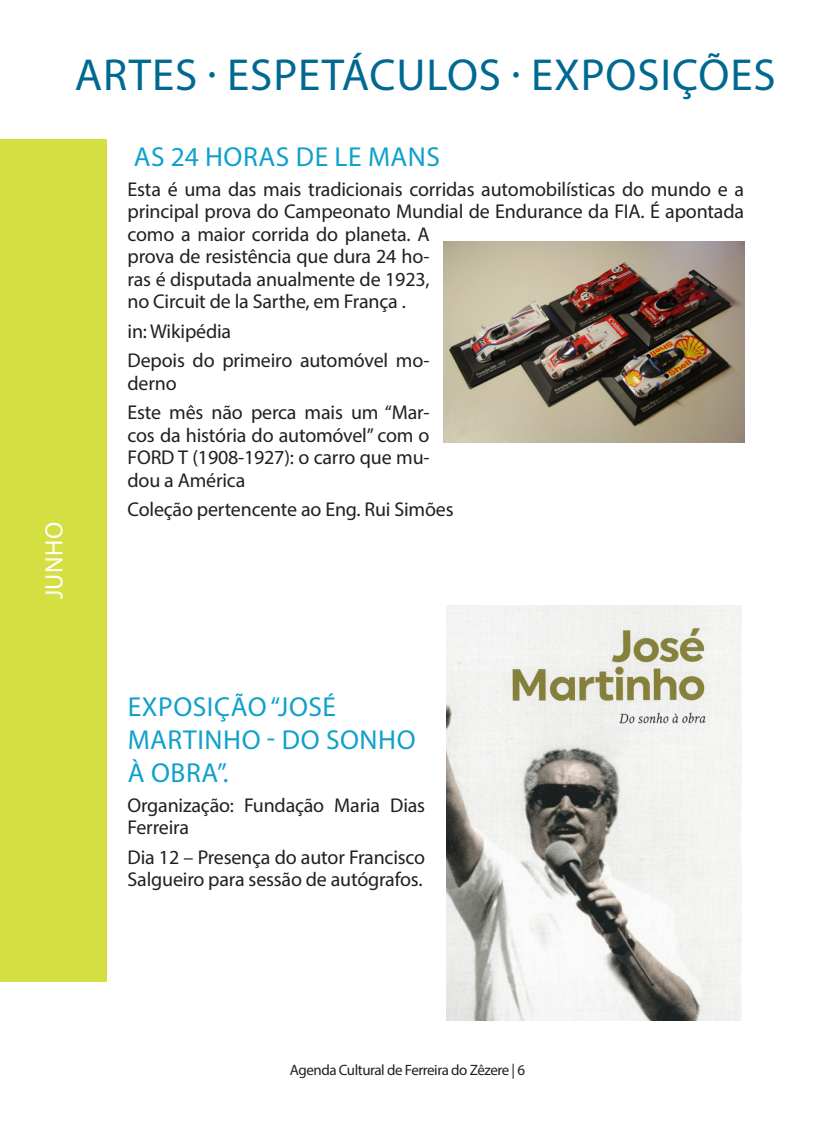
<style>
.page{position:relative;width:815px;height:1134px;background:#fff}
.page>*{position:absolute;margin:0;border:0;box-sizing:border-box;transform-origin:0 0}
.t1{font:45px "Myriad Pro";letter-spacing:.02em;color:#006991}
.t2{font:27.5px "Myriad Pro";letter-spacing:.02em;color:#10a1cb}
.t3{font:25px "Myriad Pro";color:#fff}
.t4{font:20px/22.5px "Myriad Pro";letter-spacing:-.01em;color:#231f20}
.t5{font:15px "Myriad Pro";letter-spacing:-.03em;color:#231f20}
</style>
<div class="page">
<div style="left:0;top:140px;width:106px;height:841px;background:#d4df42"></div>
<img style="left:446px;top:606px;width:296px;height:414px">
<img style="left:444px;top:242px;width:300px;height:200px">
<h1 class="t1" style="left:75px;top:47px;width:702px">ARTES · ESPETÁCULOS · EXPOSIÇÕES</h1>
<p class="t3" style="left:39px;top:599px;width:75px;rotate:-90deg">Junho</p>
<h2 class="t2" style="left:134px;top:140px;width:89px">As 24 Horas</h2>
<h2 class="t2" style="left:296px;top:140px;width:112px">de Le Mans</h2>
<p class="t4" style="left:128px;top:177px;width:618px">Esta é uma das mais tradicionais corridas automobilísticas do mundo e a principal prova do Campeonato Mundial de Endurance da FIA. É apontada como a maior corrida do planeta. A<br>prova de resistência que dura 24 ho-<br>ras é disputada anualmente de 1923,<br>no Circuit de la Sarthe, em França .</p>
<p class="t4" style="left:128px;top:316px;width:304px;line-height:29.5px">in: Wikipédia<br>Depois do primeiro automóvel mo-</p>
<p class="t4" style="left:128px;top:368px;width:304px;line-height:29.5px">derno<br>Este mês não perca mais um “Mar-</p>
<p class="t4" style="left:128px;top:423px;width:304px;text-align:justify">cos da história do automóvel” com o FORD T (1908-1927): o carro que mu&shy;dou a América</p>
<p class="t4" style="left:128px;top:498px;width:328px">Coleção pertencente ao Eng. Rui Simões</p>
<h2 class="t2" style="left:128px;top:690px;width:31px">Exposição</h2>
<h2 class="t2" style="left:271px;top:690px;width:35px">“José</h2>
<h2 class="t2" style="left:128px;top:723px;width:38px">Martin</h2>
<h2 class="t2" style="left:223px;top:723px;width:120px">ho - Do son</h2>
<h2 class="t2" style="left:378px;top:723px;width:35px">ho</h2>
<h2 class="t2" style="left:128px;top:756px;width:41px">à obra</h2>
<h2 class="t2" style="left:217px;top:756px;width:13px">”.</h2>
<p class="t4" style="left:128px;top:793px;width:299px">Organização: Fundação Maria Dias<br>Ferreira</p>
<p class="t4" style="left:128px;top:845px;width:299px">Dia 12 – Presença do autor Francisco<br>Salgueiro para sessão de autógrafos.</p>
<p class="t5" style="left:290px;top:1060px;width:237px">Agenda Cultural de Ferreira do Zêzere | 6</p>
</div>
